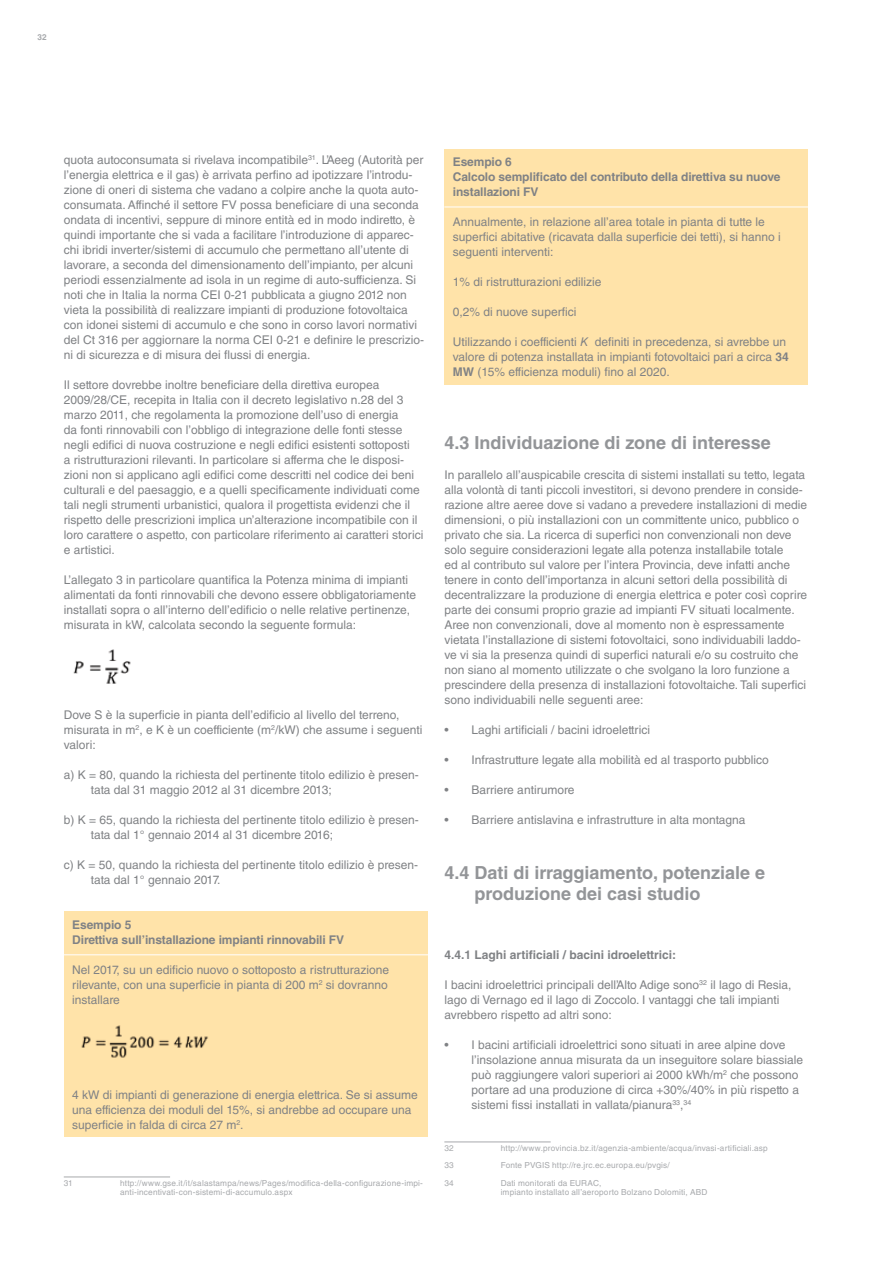
<style>
.page{position:relative;width:893px;height:1263px;background:#fff}
.page>*{position:absolute;margin:0;border:0;box-sizing:border-box;transform-origin:0 0}
.t1{font:700 18px/21px "Helvetica LT Std";color:#939598}
.t2{font:12px/15px "Helvetica LT Std";color:#808285}
.t3{font:700 12px/15px "Helvetica LT Std";letter-spacing:-.01em;color:#808285}
.t4{font:8.25px/9px "Helvetica LT Std";letter-spacing:.02em;color:#a7a9ac}
.t5{font:700 8.25px "Helvetica LT Std";color:#a7a9ac}
.s1{font-style:italic}
.s2{font-weight:700}
</style>
<div class="page">
<hr style="left:444px;top:1142px;width:107px;height:1px;background:#a7a9ac">
<img style="left:73px;top:649px;width:58px;height:35px">
<hr style="left:64px;top:1177px;width:106px;height:1px;background:#a7a9ac">
<div style="left:64px;top:912px;width:363px;height:225px;background:#ffe3a9"></div>
<hr style="left:64px;top:954px;width:372px;height:1px;background:#fff">
<img style="left:81px;top:1025px;width:127px;height:33px">
<div style="left:444px;top:149px;width:364px;height:235px;background:#ffe3a9"></div>
<hr style="left:444px;top:207px;width:372px;height:1px;background:#fff">
<p class="t5" style="left:38px;top:32px;width:11px">32</p>
<p class="t2" style="left:64px;top:152px;width:362px">quota autoconsumata si rivelava incompatibile<sup>31</sup>. L’Aeeg (Autorità per l’energia elettrica e il gas) è arrivata perfino ad ipotizzare l’introdu&shy;zione di oneri di sistema che vadano a colpire anche la quota auto&shy;consumata. Affinché il settore FV possa beneficiare di una seconda ondata di incentivi, seppure di minore entità ed in modo indiretto, è quindi importante che si vada a facilitare l’introduzione di apparec&shy;chi ibridi inverter/sistemi di accumulo che permettano all’utente di lavorare, a seconda del dimensionamento dell’impianto, per alcuni periodi essenzialmente ad isola in un regime di auto-sufficienza. Si noti che in Italia la norma CEI 0-21 pubblicata a giugno 2012 non vieta la possibilità di realizzare impianti di produzione fotovoltaica con idonei sistemi di accumulo e che sono in corso lavori normativi del Ct 316 per aggiornare la norma CEI 0-21 e definire le prescrizio&shy;ni di sicurezza e di misura dei flussi di energia.</p>
<p class="t2" style="left:64px;top:377px;width:361px">Il settore dovrebbe inoltre beneficiare della direttiva europea 2009/28/CE, recepita in Italia con il decreto legislativo n.28 del 3 marzo 2011, che regolamenta la promozione dell’uso di energia<br>da fonti rinnovabili con l’obbligo di integrazione delle fonti stesse negli edifici di nuova costruzione e negli edifici esistenti sottoposti<br>a ristrutturazioni rilevanti. In particolare si afferma che le disposi&shy;zioni non si applicano agli edifici come descritti nel codice dei beni culturali e del paesaggio, e a quelli specificamente individuati come tali negli strumenti urbanistici, qualora il progettista evidenzi che il rispetto delle prescrizioni implica un’alterazione incompatibile con il loro carattere o aspetto, con particolare riferimento ai caratteri storici e artistici.</p>
<p class="t2" style="left:64px;top:572px;width:354px">L’allegato 3 in particolare quantifica la Potenza minima di impianti alimentati da fonti rinnovabili che devono essere obbligatoriamente installati sopra o all’interno dell’edificio o nelle relative pertinenze, misurata in kW, calcolata secondo la seguente formula:</p>
<p class="t2" style="left:64px;top:707px;width:360px">Dove S è la superficie in pianta dell’edificio al livello del terreno, misurata in m<sup>2</sup>, e K è un coefficiente (m<sup>2</sup>/kW) che assume i seguenti valori:</p>
<p class="t2" style="left:91px;top:767px;width:329px;text-indent:-27px">a) K = 80, quando la richiesta del pertinente titolo edilizio è presen&shy;tata dal 31 maggio 2012 al 31 dicembre 2013;</p>
<p class="t2" style="left:91px;top:812px;width:329px;text-indent:-27px">b) K = 65, quando la richiesta del pertinente titolo edilizio è presen&shy;tata dal 1° gennaio 2014 al 31 dicembre 2016;</p>
<p class="t2" style="left:91px;top:857px;width:329px;text-indent:-27px">c) K = 50, quando la richiesta del pertinente titolo edilizio è presen&shy;tata dal 1° gennaio 2017.</p>
<p class="t3" style="left:72px;top:917px;width:273px">Esempio 5<br>Direttiva sull’installazione impianti rinnovabili FV</p>
<p class="t2" style="left:72px;top:962px;width:318px;text-align:justify">Nel 2017, su un edificio nuovo o sottoposto a ristrutturazione rilevante, con una superficie in pianta di 200 m<sup>2</sup> si dovranno installare</p>
<p class="t2" style="left:72px;top:1087px;width:347px">4 kW di impianti di generazione di energia elettrica. Se si assume una efficienza dei moduli del 15%, si andrebbe ad occupare una superficie in falda di circa 27 m<sup>2</sup>.</p>
<p class="t4" style="left:64px;top:1178px;width:11px">31</p>
<p class="t4" style="left:120px;top:1178px;width:304px">http://www.gse.it/it/salastampa/news/Pages/modifica-della-configurazione-impi&shy;anti-incentivati-con-sistemi-di-accumulo.aspx</p>
<p class="t3" style="left:453px;top:154px;width:329px">Esempio 6<br>Calcolo semplificato del contributo della direttiva su nuove installazioni FV</p>
<p class="t2" style="left:453px;top:214px;width:329px">Annualmente, in relazione all’area totale in pianta di tutte le superfici abitative (ricavata dalla superficie dei tetti), si hanno i seguenti interventi:</p>
<p class="t2" style="left:453px;top:274px;width:150px">1% di ristrutturazioni edilizie</p>
<p class="t2" style="left:453px;top:304px;width:125px">0,2% di nuove superfici</p>
<p class="t2" style="left:453px;top:334px;width:337px">Utilizzando i coefficienti <span class="s1">K</span> definiti in precedenza, si avrebbe un valore di potenza installata in impianti fotovoltaici pari a circa <span class="s2">34<br>MW</span> (15% efficienza moduli) fino al 2020.</p>
<h1 class="t1" style="left:444px;top:432px;width:328px">4.3 Individuazione di zone di interesse</h1>
<p class="t2" style="left:444px;top:467px;width:364px">In parallelo all’auspicabile crescita di sistemi installati su tetto, legata alla volontà di tanti piccoli investitori, si devono prendere in conside&shy;razione altre aeree dove si vadano a prevedere installazioni di medie dimensioni, o più installazioni con un committente unico, pubblico o privato che sia. La ricerca di superfici non convenzionali non deve solo seguire considerazioni legate alla potenza installabile totale<br>ed al contributo sul valore per l’intera Provincia, deve infatti anche tenere in conto dell’importanza in alcuni settori della possibilità di decentralizzare la produzione di energia elettrica e poter così coprire parte dei consumi proprio grazie ad impianti FV situati localmente.<br>Aree non convenzionali, dove al momento non è espressamente vietata l’installazione di sistemi fotovoltaici, sono individuabili laddo&shy;ve vi sia la presenza quindi di superfici naturali e/o su costruito che non siano al momento utilizzate o che svolgano la loro funzione a prescindere della presenza di installazioni fotovoltaiche. Tali superfici sono individuabili nelle seguenti aree:</p>
<p class="t2" style="left:444px;top:722px;width:207px">• Laghi artificiali / bacini idroelettrici</p>
<p class="t2" style="left:444px;top:752px;width:326px">• Infrastrutture legate alla mobilità ed al trasporto pubblico</p>
<p class="t2" style="left:444px;top:782px;width:132px">• Barriere antirumore</p>
<p class="t2" style="left:444px;top:812px;width:303px">• Barriere antislavina e infrastrutture in alta montagna</p>
<h1 class="t1" style="left:474px;top:862px;width:292px;text-indent:-30px">4.4 Dati di irraggiamento, potenziale e produzione dei casi studio</h1>
<p class="t3" style="left:444px;top:947px;width:233px">4.4.1 Laghi artificiali / bacini idroelettrici:</p>
<p class="t2" style="left:444px;top:977px;width:349px">I bacini idroelettrici principali dell’Alto Adige sono<sup>32</sup> il lago di Resia, lago di Vernago ed il lago di Zoccolo. I vantaggi che tali impianti avrebbero rispetto ad altri sono:</p>
<p class="t2" style="left:471px;top:1037px;width:333px;text-indent:-27px">• I bacini artificiali idroelettrici sono situati in aree alpine dove l’insolazione annua misurata da un inseguitore solare biassiale può raggiungere valori superiori ai 2000 kWh/m<sup>2</sup> che possono portare ad una produzione di circa +30%/40% in più rispetto a sistemi fissi installati in vallata/pianura<sup>33</sup>,<sup>34</sup></p>
<p class="t4" style="left:444px;top:1143px;width:11px">32</p>
<p class="t4" style="left:501px;top:1143px;width:269px">http://www.provincia.bz.it/agenzia-ambiente/acqua/invasi-artificiali.asp</p>
<p class="t4" style="left:444px;top:1161px;width:11px">33</p>
<p class="t4" style="left:501px;top:1161px;width:171px">Fonte PVGIS http://re.jrc.ec.europa.eu/pvgis/</p>
<p class="t4" style="left:444px;top:1178px;width:11px">34</p>
<p class="t4" style="left:501px;top:1178px;width:208px">Dati monitorati da EURAC,<br>impianto installato all’aeroporto Bolzano Dolomiti, ABD</p>
</div>
